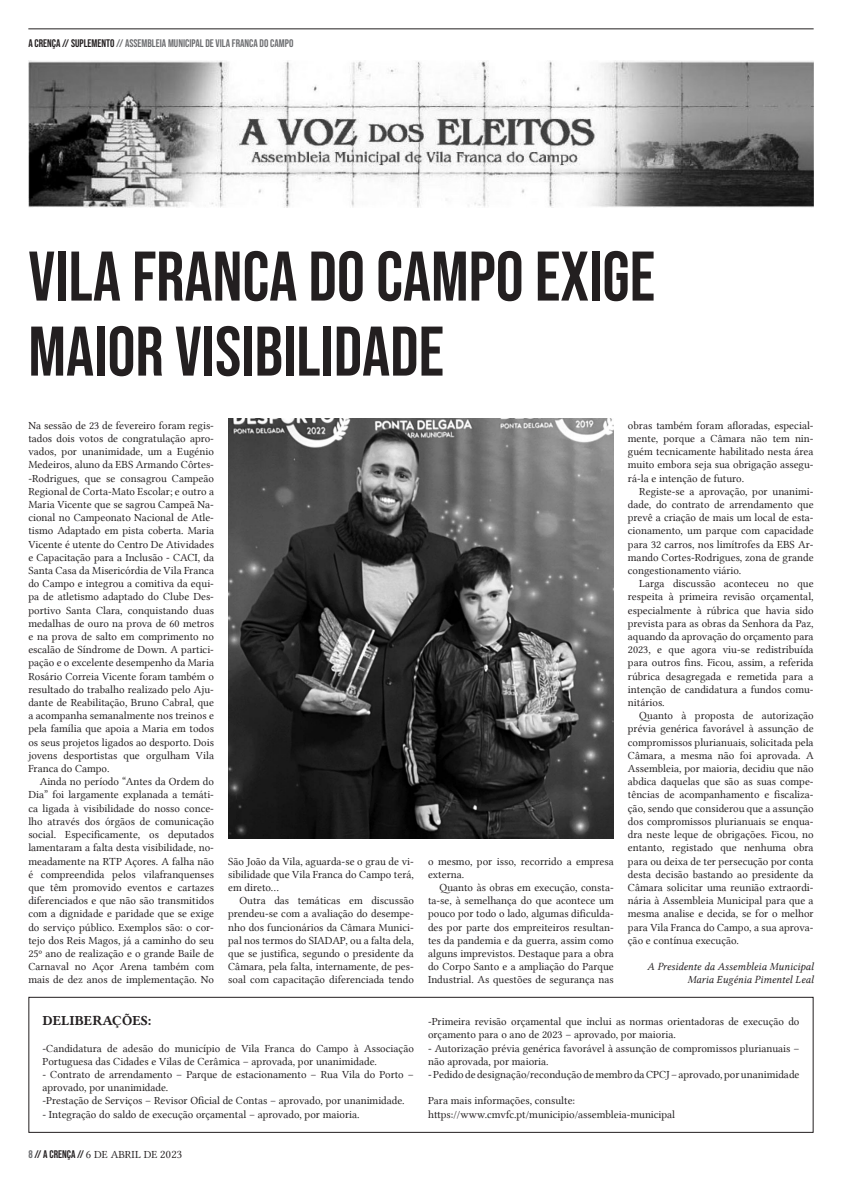
<style>
.page{position:relative;width:842px;height:1191px;background:#fff}
.page>*{position:absolute;margin:0;border:0;box-sizing:border-box;transform-origin:0 0}
.t1{font:70px "Bebas Neue";color:#231f20}
.t2{font:14px "Lin Libertine B";color:#231f20}
.t3{font:11px/13.2px "Lin Libertine";color:#231f20;text-align:justify}
.t4{font:11px "Bebas Neue";color:#6c6d70}
.t5{font:11px "Lin Libertine I";color:#231f20}
.s1{color:#231f20}
.s2{font-family:"Bebas Neue";color:#6c6d70}
.s3{font-family:"Bebas Neue"}
</style>
<div class="page">
<hr style="left:28px;top:28px;width:786px;height:1px;background:#231f20">
<img style="left:28px;top:61px;width:786px;height:146px">
<div style="left:28px;top:996px;width:786px;height:136px;border:1px solid #231f20"></div>
<img style="left:228px;top:419px;width:386px;height:419px">
<p class="t4" style="left:28px;top:37px;width:267px"><span class="s1">A CRENÇA // SUPLEMENTO</span> // ASSEMBLEIA MUNICIPAL DE VILA FRANCA DO CAMPO</p>
<p class="t1" style="left:28px;top:237px;width:628px">VILA FRANCA DO CAMPO EXIGE</p>
<p class="t1" style="left:28px;top:312px;width:417px">MAIOR VISIBILIDADE</p>
<p class="t3" style="left:28px;top:418px;width:187px">Na sessão de 23 de fevereiro foram regis&shy;tados dois votos de congratulação apro&shy;vados, por unanimidade, um a Eugénio Medeiros, aluno da EBS Armando Côrtes--Rodrigues, que se consagrou Campeão Regional de Corta-Mato Escolar; e outro a Maria Vicente que se sagrou Campeã Na&shy;cional no Campeonato Nacional de Atle&shy;tismo Adaptado em pista coberta. Maria Vicente é utente do Centro De Atividades e Capacitação para a Inclusão - CACI, da Santa Casa da Misericórdia de Vila Franca do Campo e integrou a comitiva da equi&shy;pa de atletismo adaptado do Clube Des&shy;portivo Santa Clara, conquistando duas medalhas de ouro na prova de 60 metros e na prova de salto em comprimento no escalão de Síndrome de Down. A partici&shy;pação e o excelente desempenho da Maria Rosário Correia Vicente foram também o resultado do trabalho realizado pelo Aju&shy;dante de Reabilitação, Bruno Cabral, que a acompanha semanalmente nos treinos e pela família que apoia a Maria em todos os seus projetos ligados ao desporto. Dois jovens desportistas que orgulham Vila Franca do Campo.</p>
<p class="t3" style="left:28px;top:775px;width:187px;text-indent:11px">Ainda no período “Antes da Ordem do Dia” foi largamente explanada a temáti&shy;ca ligada à visibilidade do nosso conce&shy;lho através dos órgãos de comunicação social. Especificamente, os deputados lamentaram a falta desta visibilidade, no&shy;meadamente na RTP Açores. A falha não é compreendida pelos vilafranquenses que têm promovido eventos e cartazes diferenciados e que não são transmitidos com a dignidade e paridade que se exige do serviço público. Exemplos são: o cor&shy;tejo dos Reis Magos, já a caminho do seu 25º ano de realização e o grande Baile de Carnaval no Açor Arena também com mais de dez anos de implementação. No</p>
<p class="t3" style="left:228px;top:854px;width:187px">São João da Vila, aguarda-se o grau de vi&shy;sibilidade que Vila Franca do Campo terá, em direto…</p>
<p class="t3" style="left:228px;top:894px;width:187px;text-indent:11px">Outra das temáticas em discussão prendeu-se com a avaliação do desempe&shy;nho dos funcionários da Câmara Munici&shy;pal nos termos do SIADAP, ou a falta dela, que se justifica, segundo o presidente da Câmara, pela falta, internamente, de pes&shy;soal com capacitação diferenciada tendo</p>
<p class="t2" style="left:43px;top:1011px;width:110px">DELIBERAÇÕES:</p>
<p class="t3" style="left:43px;top:1041px;width:373px">-Candidatura de adesão do município de Vila Franca do Campo à Associação<br>Portuguesa das Cidades e Vilas de Cerâmica – aprovada, por unanimidade.</p>
<p class="t3" style="left:43px;top:1068px;width:373px">- Contrato de arrendamento – Parque de estacionamento – Rua Vila do Porto – aprovado, por unanimidade.</p>
<p class="t3" style="left:43px;top:1094px;width:364px">-Prestação de Serviços – Revisor Oficial de Contas – aprovado, por unanimidade.</p>
<p class="t3" style="left:43px;top:1107px;width:319px">- Integração do saldo de execução orçamental – aprovado, por maioria.</p>
<p class="t3" style="left:28px;top:1148px;width:155px"><span class="s2">8</span> <span class="s3">// A CRENÇA //</span> 6 DE ABRIL DE 2023</p>
<p class="t3" style="left:628px;top:418px;width:187px">obras também foram afloradas, especial&shy;mente, porque a Câmara não tem nin&shy;guém tecnicamente habilitado nesta área muito embora seja sua obrigação assegu&shy;rá-la e intenção de futuro.</p>
<p class="t3" style="left:628px;top:484px;width:187px;text-indent:11px">Registe-se a aprovação, por unanimi&shy;dade, do contrato de arrendamento que prevê a criação de mais um local de esta&shy;cionamento, um parque com capacidade para 32 carros, nos limítrofes da EBS Ar&shy;mando Cortes-Rodrigues, zona de grande congestionamento viário.</p>
<p class="t3" style="left:628px;top:577px;width:187px;text-indent:11px">Larga discussão aconteceu no que respeita à primeira revisão orçamental, especialmente à rúbrica que havia sido prevista para as obras da Senhora da Paz, aquando da aprovação do orçamento para 2023, e que agora viu-se redistribuída para outros fins. Ficou, assim, a referida rúbrica desagregada e remetida para a intenção de candidatura a fundos comu&shy;nitários.</p>
<p class="t3" style="left:628px;top:709px;width:187px;text-indent:11px">Quanto à proposta de autorização prévia genérica favorável à assunção de compromissos plurianuais, solicitada pela Câmara, a mesma não foi aprovada. A Assembleia, por maioria, decidiu que não abdica daquelas que são as suas compe&shy;tências de acompanhamento e fiscaliza&shy;ção, sendo que considerou que a assunção dos compromissos plurianuais se enqua&shy;dra neste leque de obrigações. Ficou, no entanto, registado que nenhuma obra para ou deixa de ter persecução por conta desta decisão bastando ao presidente da Câmara solicitar uma reunião extraordi&shy;nária à Assembleia Municipal para que a mesma analise e decida, se for o melhor para Vila Franca do Campo, a sua aprova&shy;ção e contínua execução.</p>
<p class="t5" style="left:647px;top:960px;width:168px">A Presidente da Assembleia Municipal</p>
<p class="t5" style="left:687px;top:973px;width:128px">Maria Eugénia Pimentel Leal</p>
<p class="t3" style="left:428px;top:1015px;width:373px">-Primeira revisão orçamental que inclui as normas orientadoras de execução do orçamento para o ano de 2023 – aprovado, por maioria.</p>
<p class="t3" style="left:428px;top:1041px;width:373px">- Autorização prévia genérica favorável à assunção de compromissos plurianuais – não aprovada, por maioria.</p>
<p class="t3" style="left:428px;top:1068px;width:373px">- Pedido de designação/recondução de membro da CPCJ – aprovado, por unanimidade</p>
<p class="t3" style="left:428px;top:1094px;width:149px">Para mais informações, consulte:</p>
<p class="t3" style="left:428px;top:1107px;width:249px">https://www.cmvfc.pt/municipio/assembleia-municipal</p>
<p class="t3" style="left:428px;top:854px;width:187px">o mesmo, por isso, recorrido a empresa externa.</p>
<p class="t3" style="left:428px;top:880px;width:187px;text-indent:11px">Quanto às obras em execução, consta&shy;ta-se, à semelhança do que acontece um pouco por todo o lado, algumas dificulda&shy;des por parte dos empreiteiros resultan&shy;tes da pandemia e da guerra, assim como alguns imprevistos. Destaque para a obra do Corpo Santo e a ampliação do Parque Industrial. As questões de segurança nas</p>
</div>
